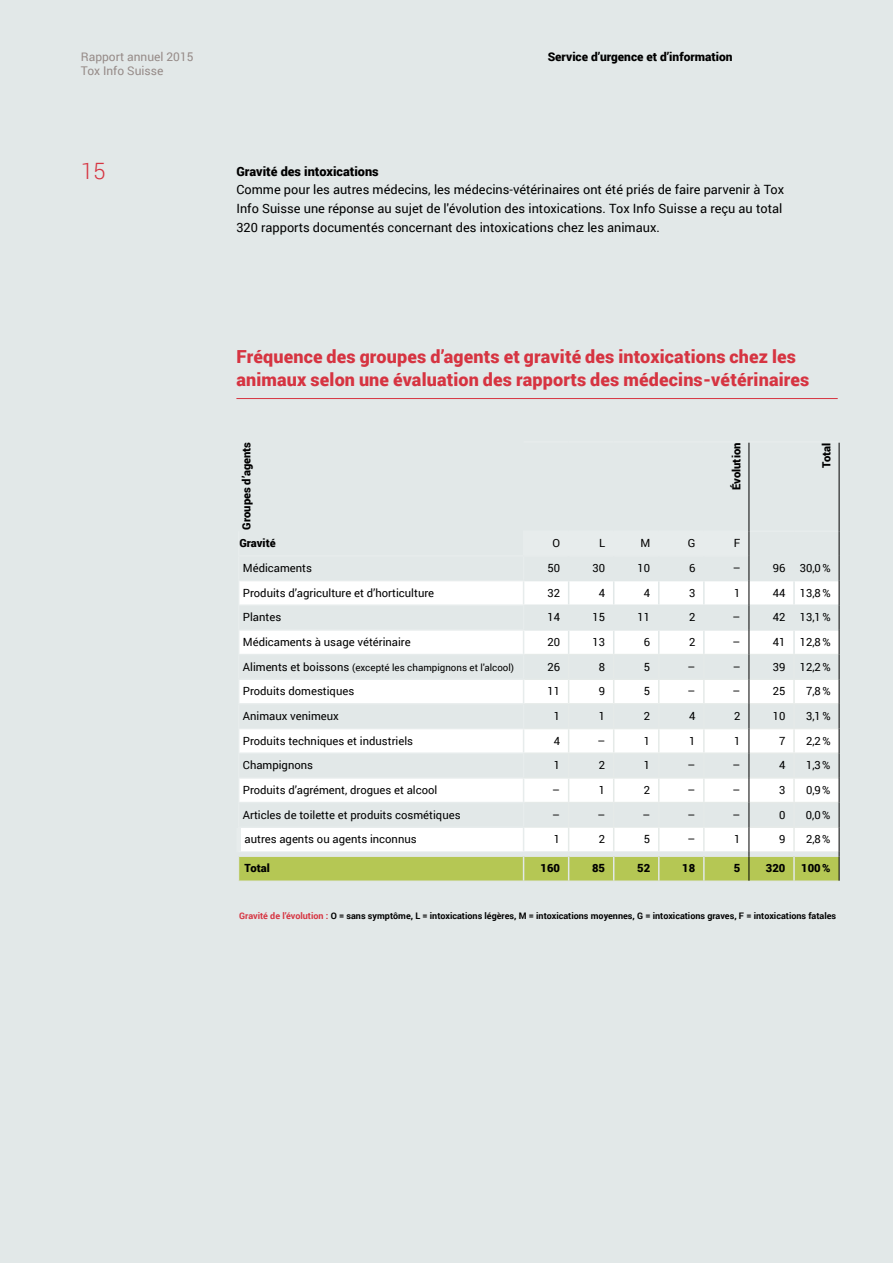
<style>
.page{position:relative;width:893px;height:1263px;background:#e2e8e8}
.page>*{position:absolute;margin:0;border:0;box-sizing:border-box;transform-origin:0 0}
.t1{font:300 22.5px "Roboto";color:#d63441}
.t2{font:900 18px/22.5px "Roboto";letter-spacing:.01em;color:#d63441}
.t3{font:12.75px/18.8px "Roboto";color:#000}
.t4{font:900 12.75px "Roboto";color:#000}
.t5{font:900 12px "Roboto";color:#000}
.t6{font:12px/14.4px "Roboto";color:#968b88}
.t7{font:11.25px "Roboto";color:#000}
.t8{font:900 11.25px "Roboto";color:#000}
.t9{font:9.75px "Roboto";color:#000}
.t10{font:700 9px "Roboto";color:#000}
.s1{font-size:11.25px}
.s2{color:#d63441}
</style>
<div class="page">
<hr style="left:236px;top:398px;width:602px;height:1px;background:#d63441">
<hr style="left:524px;top:441px;width:45px;height:2px;background:#e7ecec">
<hr style="left:569px;top:441px;width:45px;height:2px;background:#e7ecec">
<hr style="left:614px;top:441px;width:45px;height:2px;background:#e7ecec">
<hr style="left:659px;top:441px;width:45px;height:2px;background:#e7ecec">
<hr style="left:704px;top:441px;width:45px;height:2px;background:#e7ecec">
<hr style="left:749px;top:441px;width:45px;height:2px;background:#e7ecec">
<hr style="left:794px;top:441px;width:45px;height:2px;background:#e7ecec">
<hr style="left:523px;top:530px;width:46px;height:2px;background:#e7ecec">
<hr style="left:569px;top:530px;width:45px;height:2px;background:#e7ecec">
<hr style="left:614px;top:530px;width:45px;height:2px;background:#e7ecec">
<hr style="left:659px;top:530px;width:45px;height:2px;background:#e7ecec">
<hr style="left:704px;top:530px;width:45px;height:2px;background:#e7ecec">
<hr style="left:749px;top:530px;width:45px;height:2px;background:#e7ecec">
<hr style="left:794px;top:530px;width:45px;height:2px;background:#e7ecec">
<hr style="left:749px;top:443px;width:1px;height:88px;background:#000">
<hr style="left:839px;top:443px;width:1px;height:88px;background:#000">
<svg style="left:238px;top:531px;width:602px;height:350px"></svg>
<p class="t6" style="left:81px;top:49px;width:114px">Rapport annuel 2015<br>Tox Info Suisse</p>
<p class="t5" style="left:548px;top:48px;width:186px">Service d’urgence et d’information</p>
<h1 class="t1" style="left:81px;top:155px;width:26px">15</h1>
<p class="t4" style="left:236px;top:162px;width:144px">Gravité des intoxications</p>
<p class="t3" style="left:236px;top:180px;width:549px">Comme pour les autres médecins, les médecins-vétérinaires ont été priés de faire parvenir à Tox<br>Info Suisse une réponse au sujet de l'évolution des intoxications. Tox Info Suisse a reçu au total<br>320 rapports documentés concernant des intoxications chez les animaux.</p>
<h2 class="t2" style="left:236px;top:345px;width:574px">Fréquence des groupes d’agents et gravité des intoxications chez les animaux selon une évaluation des rapports des médecins-vétérinaires</h2>
<p class="t8" style="left:239px;top:529px;width:89px;rotate:-90deg">Groupes d’agents</p>
<p class="t8" style="left:728px;top:490px;width:49px;rotate:-90deg">Évolution</p>
<p class="t8" style="left:819px;top:468px;width:27px;rotate:-90deg">Total</p>
<p class="t8" style="left:239px;top:535px;width:38px">Gravité</p>
<p class="t7" style="left:552px;top:535px;width:9px">O</p>
<p class="t7" style="left:599px;top:535px;width:8px">L</p>
<p class="t7" style="left:640px;top:535px;width:11px">M</p>
<p class="t7" style="left:688px;top:535px;width:9px">G</p>
<p class="t7" style="left:734px;top:535px;width:8px">F</p>
<p class="t7" style="left:243px;top:560px;width:71px">Médicaments</p>
<p class="t7" style="left:547px;top:560px;width:14px">50</p>
<p class="t7" style="left:593px;top:560px;width:14px">30</p>
<p class="t7" style="left:638px;top:560px;width:14px">10</p>
<p class="t7" style="left:689px;top:560px;width:8px">6</p>
<p class="t7" style="left:733px;top:560px;width:9px">–</p>
<p class="t7" style="left:773px;top:560px;width:14px">96</p>
<p class="t7" style="left:800px;top:560px;width:32px">30,0%</p>
<p class="t7" style="left:243px;top:585px;width:193px">Produits d’agriculture et d’horticulture</p>
<p class="t7" style="left:547px;top:585px;width:14px">32</p>
<p class="t7" style="left:599px;top:585px;width:8px">4</p>
<p class="t7" style="left:644px;top:585px;width:8px">4</p>
<p class="t7" style="left:689px;top:585px;width:8px">3</p>
<p class="t7" style="left:734px;top:585px;width:8px">1</p>
<p class="t7" style="left:773px;top:585px;width:14px">44</p>
<p class="t7" style="left:800px;top:585px;width:32px">13,8%</p>
<p class="t7" style="left:243px;top:609px;width:40px">Plantes</p>
<p class="t7" style="left:547px;top:609px;width:14px">14</p>
<p class="t7" style="left:592px;top:609px;width:14px">15</p>
<p class="t7" style="left:638px;top:609px;width:14px">11</p>
<p class="t7" style="left:689px;top:609px;width:8px">2</p>
<p class="t7" style="left:733px;top:609px;width:9px">–</p>
<p class="t7" style="left:773px;top:609px;width:14px">42</p>
<p class="t7" style="left:800px;top:609px;width:32px">13,1%</p>
<p class="t7" style="left:243px;top:634px;width:169px">Médicaments à usage vétérinaire</p>
<p class="t7" style="left:547px;top:634px;width:14px">20</p>
<p class="t7" style="left:592px;top:634px;width:14px">13</p>
<p class="t7" style="left:644px;top:634px;width:8px">6</p>
<p class="t7" style="left:689px;top:634px;width:8px">2</p>
<p class="t7" style="left:733px;top:634px;width:9px">–</p>
<p class="t7" style="left:773px;top:634px;width:14px">41</p>
<p class="t7" style="left:800px;top:634px;width:32px">12,8%</p>
<p class="t9" style="left:243px;top:660px;width:273px"><span class="s1">Aliments et boissons</span> (excepté les champignons et l'alcool)</p>
<p class="t7" style="left:547px;top:659px;width:14px">26</p>
<p class="t7" style="left:599px;top:659px;width:8px">8</p>
<p class="t7" style="left:644px;top:659px;width:8px">5</p>
<p class="t7" style="left:688px;top:659px;width:9px">–</p>
<p class="t7" style="left:733px;top:659px;width:9px">–</p>
<p class="t7" style="left:773px;top:659px;width:14px">39</p>
<p class="t7" style="left:800px;top:659px;width:32px">12,2%</p>
<p class="t7" style="left:243px;top:683px;width:113px">Produits domestiques</p>
<p class="t7" style="left:547px;top:683px;width:14px">11</p>
<p class="t7" style="left:599px;top:683px;width:8px">9</p>
<p class="t7" style="left:644px;top:683px;width:8px">5</p>
<p class="t7" style="left:688px;top:683px;width:9px">–</p>
<p class="t7" style="left:733px;top:683px;width:9px">–</p>
<p class="t7" style="left:773px;top:683px;width:14px">25</p>
<p class="t7" style="left:806px;top:683px;width:26px">7,8%</p>
<p class="t7" style="left:243px;top:708px;width:97px">Animaux venimeux</p>
<p class="t7" style="left:554px;top:708px;width:8px">1</p>
<p class="t7" style="left:599px;top:708px;width:8px">1</p>
<p class="t7" style="left:644px;top:708px;width:8px">2</p>
<p class="t7" style="left:689px;top:708px;width:8px">4</p>
<p class="t7" style="left:734px;top:708px;width:8px">2</p>
<p class="t7" style="left:773px;top:708px;width:14px">10</p>
<p class="t7" style="left:806px;top:708px;width:26px">3,1%</p>
<p class="t7" style="left:243px;top:733px;width:172px">Produits techniques et industriels</p>
<p class="t7" style="left:554px;top:733px;width:8px">4</p>
<p class="t7" style="left:597px;top:733px;width:9px">–</p>
<p class="t7" style="left:644px;top:733px;width:8px">1</p>
<p class="t7" style="left:689px;top:733px;width:8px">1</p>
<p class="t7" style="left:734px;top:733px;width:8px">1</p>
<p class="t7" style="left:779px;top:733px;width:8px">7</p>
<p class="t7" style="left:806px;top:733px;width:26px">2,2%</p>
<p class="t7" style="left:243px;top:757px;width:72px">Champignons</p>
<p class="t7" style="left:554px;top:757px;width:8px">1</p>
<p class="t7" style="left:599px;top:757px;width:8px">2</p>
<p class="t7" style="left:644px;top:757px;width:8px">1</p>
<p class="t7" style="left:687px;top:757px;width:9px">–</p>
<p class="t7" style="left:733px;top:757px;width:9px">–</p>
<p class="t7" style="left:779px;top:757px;width:8px">4</p>
<p class="t7" style="left:806px;top:757px;width:26px">1,3%</p>
<p class="t7" style="left:243px;top:782px;width:196px">Produits d’agrément, drogues et alcool</p>
<p class="t7" style="left:552px;top:782px;width:9px">–</p>
<p class="t7" style="left:599px;top:782px;width:8px">1</p>
<p class="t7" style="left:644px;top:782px;width:8px">2</p>
<p class="t7" style="left:687px;top:782px;width:9px">–</p>
<p class="t7" style="left:733px;top:782px;width:9px">–</p>
<p class="t7" style="left:779px;top:782px;width:8px">3</p>
<p class="t7" style="left:806px;top:782px;width:26px">0,9%</p>
<p class="t7" style="left:243px;top:807px;width:219px">Articles de toilette et produits cosmétiques</p>
<p class="t7" style="left:552px;top:807px;width:9px">–</p>
<p class="t7" style="left:597px;top:807px;width:9px">–</p>
<p class="t7" style="left:642px;top:807px;width:9px">–</p>
<p class="t7" style="left:687px;top:807px;width:9px">–</p>
<p class="t7" style="left:733px;top:807px;width:9px">–</p>
<p class="t7" style="left:779px;top:807px;width:8px">0</p>
<p class="t7" style="left:806px;top:807px;width:26px">0,0%</p>
<p class="t7" style="left:245px;top:831px;width:174px">autres agents ou agents inconnus</p>
<p class="t7" style="left:554px;top:831px;width:8px">1</p>
<p class="t7" style="left:599px;top:831px;width:8px">2</p>
<p class="t7" style="left:644px;top:831px;width:8px">5</p>
<p class="t7" style="left:687px;top:831px;width:9px">–</p>
<p class="t7" style="left:734px;top:831px;width:8px">1</p>
<p class="t7" style="left:779px;top:831px;width:8px">9</p>
<p class="t7" style="left:806px;top:831px;width:26px">2,8%</p>
<p class="t8" style="left:245px;top:860px;width:27px">Total</p>
<p class="t8" style="left:540px;top:860px;width:21px">160</p>
<p class="t8" style="left:592px;top:860px;width:15px">85</p>
<p class="t8" style="left:637px;top:860px;width:15px">52</p>
<p class="t8" style="left:682px;top:860px;width:15px">18</p>
<p class="t8" style="left:734px;top:860px;width:8px">5</p>
<p class="t8" style="left:766px;top:860px;width:21px">320</p>
<p class="t8" style="left:801px;top:860px;width:31px">100%</p>
<p class="t10" style="left:239px;top:909px;width:599px"><span class="s2">Gravité de l’évolution :</span> O = sans symptôme, L = intoxications légères, M = intoxications moyennes, G = intoxications graves, F = intoxications fatales</p>
</div>
